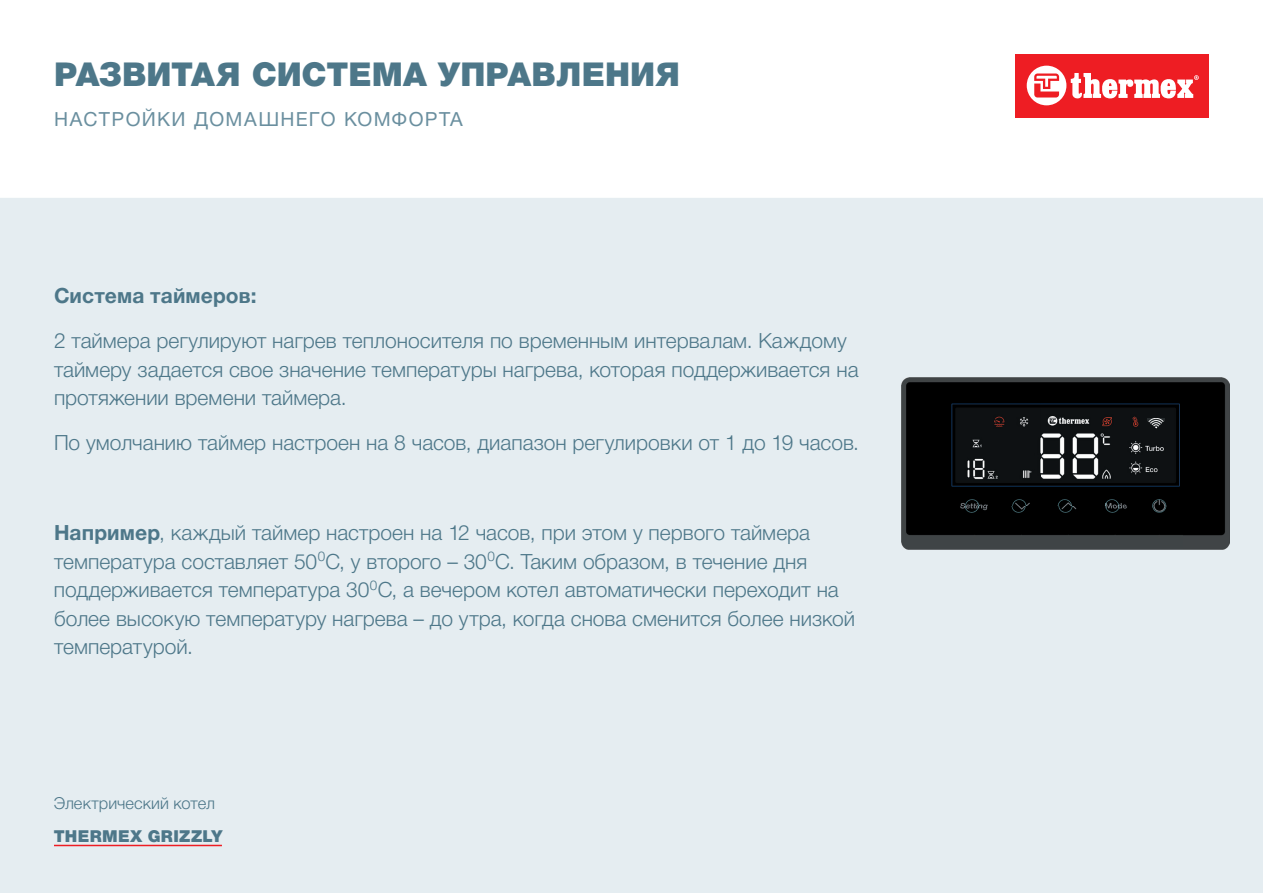
<style>
.page{position:relative;width:1263px;height:893px;background:#fff}
.page>*{position:absolute;margin:0;border:0;box-sizing:border-box;transform-origin:0 0}
.t1{font:900 33px "Helvetica Neue Cyr";color:#4d7789}
.t2{font:300 21px/28.5px "Helvetica Neue Cyr";color:#4d7789}
.t3{font:700 21px "Helvetica Neue Cyr";letter-spacing:.005em;color:#4d7789}
.t4{font:19.5px "Helvetica Neue Cyr";letter-spacing:.065em;color:#6a8f9f}
.t5{font:300 16.5px "Helvetica Neue Cyr";letter-spacing:.005em;color:#4d7789}
.t6{font:900 16.5px "Helvetica Neue Cyr";letter-spacing:.02em;color:#4d7789}
.s1{font-weight:700}
</style>
<div class="page">
<div style="left:0;top:198px;width:1263px;height:695px;background:#e5edf1"></div>
<div style="left:1015px;top:54px;width:194px;height:63px;background:#ee1d23"></div>
<svg style="left:1027px;top:66px;width:172px;height:39px"></svg>
<hr style="left:54px;top:845px;width:168px;height:1px;background:#ee1d23">
<img style="left:901px;top:377px;width:328px;height:173px">
<div style="left:1015px;top:446px;width:18px;height:18px;background:#0e1113"></div>
<svg style="left:1141px;top:418px;width:29px;height:20px"></svg>
<h1 class="t1" style="left:54px;top:55px;width:627px">РАЗВИТАЯ СИСТЕМА УПРАВЛЕНИЯ</h1>
<p class="t4" style="left:54px;top:109px;width:410px">НАСТРОЙКИ ДОМАШНЕГО КОМФОРТА</p>
<p class="t3" style="left:54px;top:284px;width:204px">Система таймеров:</p>
<p class="t2" style="left:54px;top:327px;width:806px">2 таймера регулируют нагрев теплоносителя по временным интервалам. Каждому таймеру задается свое значение температуры нагрева, которая поддерживается на протяжении времени таймера.</p>
<p class="t2" style="left:54px;top:429px;width:806px">По умолчанию таймер настроен на 8 часов, диапазон регулировки от 1 до 19 часов.</p>
<p class="t2" style="left:54px;top:519px;width:802px"><span class="s1">Например</span>, каждый таймер настроен на 12 часов, при этом у первого таймера температура составляет 50<sup>0</sup>С, у второго – 30<sup>0</sup>С. Таким образом, в течение дня поддерживается температура 30<sup>0</sup>С, а вечером котел автоматически переходит на более высокую температуру нагрева – до утра, когда снова сменится более низкой температурой.</p>
<p class="t5" style="left:54px;top:794px;width:163px">Электрический котел</p>
<p class="t6" style="left:54px;top:827px;width:170px">THERMEX GRIZZLY</p>
</div>
